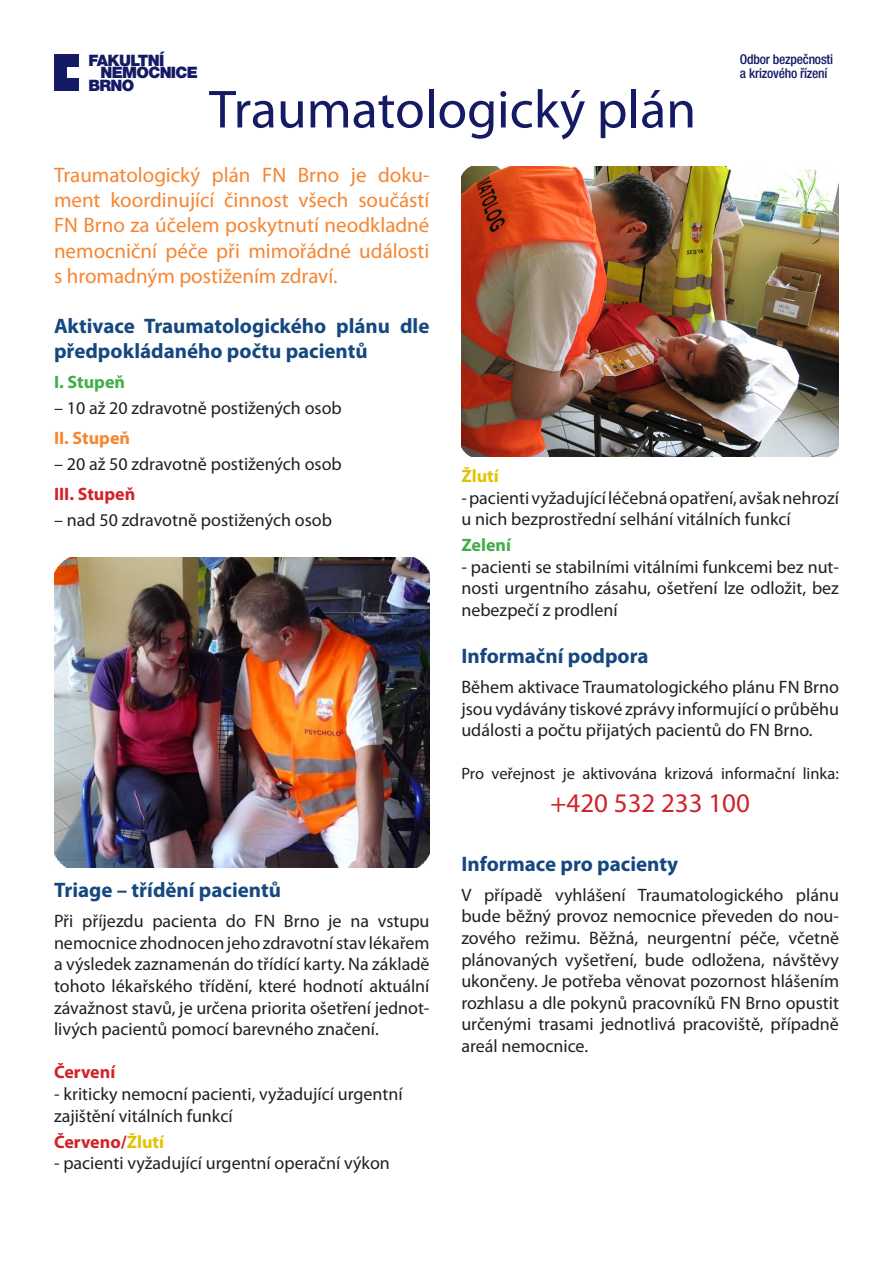
<style>
.page{position:relative;width:893px;height:1263px;background:#fff}
.page>*{position:absolute;margin:0;border:0;box-sizing:border-box;transform-origin:0 0}
.t1{font:54px "Myriad Pro";color:#141b64}
.t2{font:27px "Myriad Pro";color:#d1232a}
.t3{font:21px/25.2px "Myriad Pro";color:#f58632;text-align:justify}
.t4{font:700 21px/25.2px "Myriad Pro";color:#15487f}
.t5{font:18px/21.6px "Myriad Pro";color:#231f20;text-align:justify}
.t6{font:700 18px "Myriad Pro";color:#d1232a}
.t7{font:700 18px "Myriad Pro";color:#40ae49}
.t8{font:700 18px "Myriad Pro";color:#f58632}
.t9{font:700 18px "Myriad Pro";color:#e2c303}
.t10{font:16.5px "Myriad Pro";color:#231f20}
.t11{font:900 15.75px "Helvetica Neue LT Pro";letter-spacing:-.04em;color:#141b64}
.t12{font:500 condensed 13.5px/13.5px "Helvetica Neue LT Pro";letter-spacing:-.015em;color:#141b64}
.s1{color:#e2c303}
</style>
<div class="page">
<img style="left:461px;top:166px;width:378px;height:290px">
<img style="left:54px;top:557px;width:375px;height:310px">
<div style="left:54px;top:55px;width:24px;height:12px;background:#141b64"></div>
<div style="left:54px;top:67px;width:12px;height:12px;background:#141b64"></div>
<div style="left:54px;top:79px;width:24px;height:12px;background:#141b64"></div>
<p class="t11" style="left:88px;top:51px;width:77px">FAKULTNÍ</p>
<p class="t11" style="left:101px;top:63px;width:99px">NEMOCNICE</p>
<p class="t11" style="left:89px;top:76px;width:47px">BRNO</p>
<p class="t12" style="left:740px;top:52px;width:95px">Odbor bezpečnosti a krizového řízení</p>
<p class="t1" style="left:209px;top:76px;width:489px">Traumatologický plán</p>
<p class="t3" style="left:54px;top:162px;width:377px">Traumatologický plán FN Brno je doku&shy;ment koordinující činnost všech součástí FN Brno za účelem poskytnutí neodkladné nemocniční péče při mimořádné události s hromadným postižením zdraví.</p>
<p class="t4" style="left:54px;top:313px;width:377px">Aktivace Traumatologického plánu dle předpokládaného počtu pacientů</p>
<p class="t7" style="left:54px;top:371px;width:73px">I. Stupeň</p>
<p class="t5" style="left:54px;top:397px;width:289px">– 10 až 20 zdravotně postižených osob</p>
<p class="t8" style="left:54px;top:427px;width:78px">II. Stupeň</p>
<p class="t5" style="left:54px;top:453px;width:289px">– 20 až 50 zdravotně postižených osob</p>
<p class="t6" style="left:54px;top:483px;width:83px">III. Stupeň</p>
<p class="t5" style="left:54px;top:509px;width:280px">– nad 50 zdravotně postižených osob</p>
<p class="t9" style="left:461px;top:464px;width:39px">Žlutí</p>
<p class="t5" style="left:461px;top:487px;width:379px">- pacienti vyžadující léčebná opatření, avšak nehrozí u nich bezprostřední selhání vitálních funkcí</p>
<p class="t7" style="left:461px;top:533px;width:51px">Zelení</p>
<p class="t5" style="left:461px;top:556px;width:379px">- pacienti se stabilními vitálními funkcemi bez nut&shy;nosti urgentního zásahu, ošetření lze odložit, bez nebezpečí z prodlení</p>
<p class="t4" style="left:461px;top:642px;width:189px">Informační podpora</p>
<p class="t5" style="left:461px;top:676px;width:379px">Během aktivace Traumatologického plánu FN Brno jsou vydávány tiskové zprávy informující o průběhu události a počtu přijatých pacientů do FN Brno.</p>
<p class="t10" style="left:461px;top:764px;width:379px">Pro veřejnost je aktivována krizová informační linka:</p>
<p class="t2" style="left:550px;top:786px;width:201px">+420 532 233 100</p>
<p class="t4" style="left:54px;top:877px;width:228px">Triage – třídění pacientů</p>
<p class="t5" style="left:54px;top:910px;width:377px">Při příjezdu pacienta do FN Brno je na vstupu nemocnice zhodnocen jeho zdravotní stav lékařem a výsledek zaznamenán do třídící karty. Na základě tohoto lékařského třídění, které hodnotí aktuální závažnost stavů, je určena priorita ošetření jednot&shy;livých pacientů pomocí barevného značení.</p>
<p class="t6" style="left:54px;top:1061px;width:63px">Červení</p>
<p class="t5" style="left:54px;top:1083px;width:350px">- kriticky nemocní pacienti, vyžadující urgentní zajištění vitálních funkcí</p>
<p class="t6" style="left:54px;top:1130px;width:112px">Červeno/<span class="s1">Žlutí</span></p>
<p class="t5" style="left:54px;top:1152px;width:337px">- pacienti vyžadující urgentní operační výkon</p>
<p class="t4" style="left:461px;top:850px;width:218px">Informace pro pacienty</p>
<p class="t5" style="left:461px;top:884px;width:379px">V případě vyhlášení Traumatologického plánu bude běžný provoz nemocnice převeden do nou&shy;zového režimu. Běžná, neurgentní péče, včetně plánovaných vyšetření, bude odložena, návštěvy ukončeny. Je potřeba věnovat pozornost hlášením rozhlasu a dle pokynů pracovníků FN Brno opustit určenými trasami jednotlivá pracoviště, případně areál nemocnice.</p>
</div>
